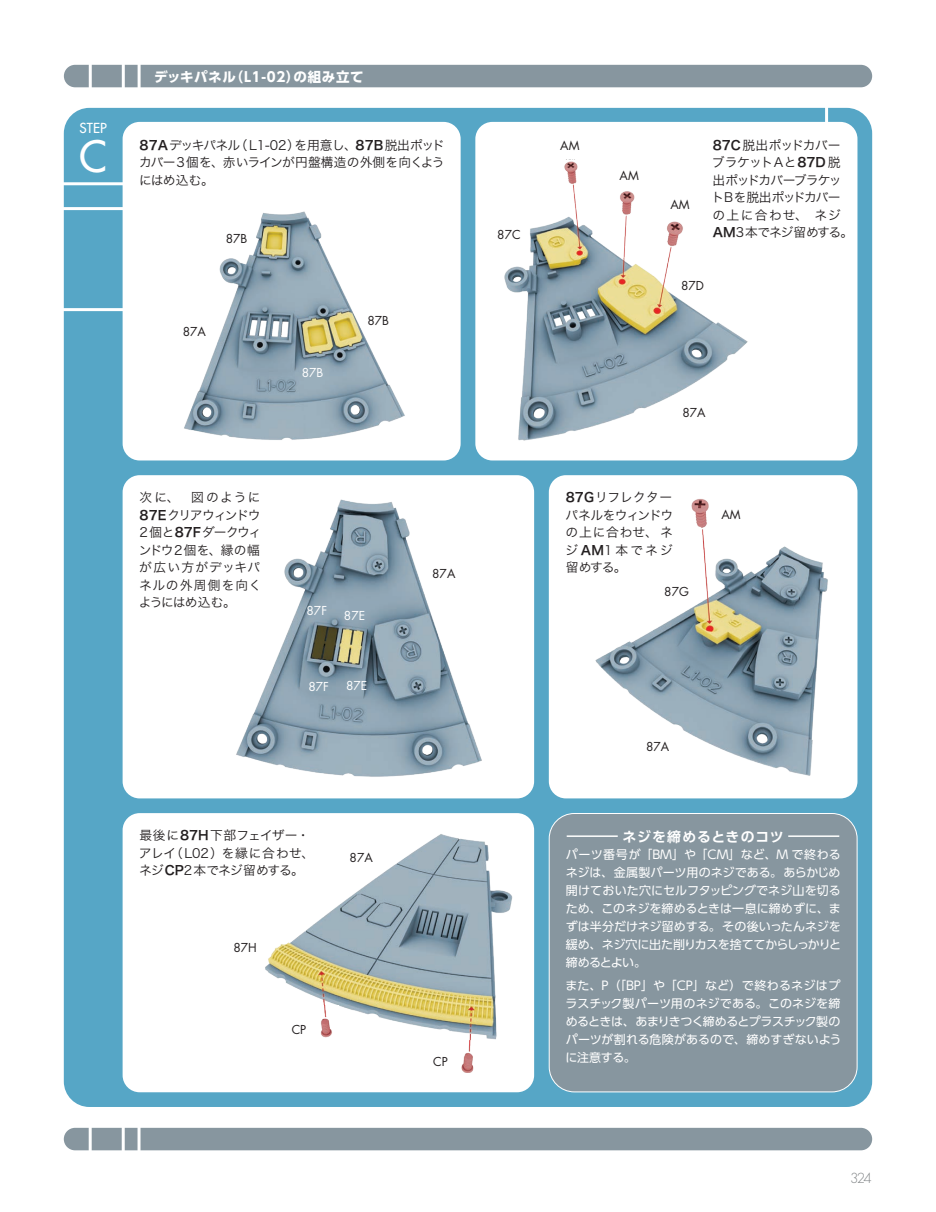
<style>
.page{position:relative;width:936px;height:1212px;background:#fff}
.page>*{position:absolute;margin:0;border:0;box-sizing:border-box;transform-origin:0 0}
.t1{font:500 42px "Futura Std";color:#fff}
.t2{font:700 13.8px "UD Shin Go Pro De";letter-spacing:.075em;color:#fff}
.t3{font:700 13.5px "UD Shin Go Pro";letter-spacing:.045em;color:#fff}
.t4{font:500 13.5px "Futura Std";color:#fff}
.t5{font:300 13.5px "Futura Std";color:#828688}
.t6{font:12.75px/17.5px "Hira Kaku Pro W3";letter-spacing:-.005em;color:#231f20;text-align:justify}
.t7{font:12.75px/17.5px "Hira Kaku Pro W3";letter-spacing:.02em;color:#231f20}
.t8{font:12.75px/17.5px "Hira Kaku Pro W3";letter-spacing:-.035em;color:#231f20}
.t9{font:12px/18px "UD Shin Go Pro";letter-spacing:-.02em;color:#fff;text-align:justify}
.t10{font:12px "Futura Std";color:#231f20}
.t11{font:12px "Futura Std";color:#fff}
.s1{font-family:"Hira Kaku Pro W6"}
</style>
<div class="page">
<div style="left:64px;top:1128px;width:808px;height:22px;background:#87969f;border-radius:11px"></div>
<hr style="left:137px;top:1123px;width:3px;height:43px;background:#fff">
<hr style="left:122px;top:1121px;width:3px;height:45px;background:#fff">
<hr style="left:89px;top:1121px;width:3px;height:45px;background:#fff">
<div style="left:64px;top:108px;width:808px;height:999px;background:#56a6c6;border-radius:26px"></div>
<hr style="left:825px;top:93px;width:3px;height:40px;background:#fff">
<div style="left:475px;top:122px;width:382px;height:338px;background:#fff;border-radius:17px"></div>
<div style="left:123px;top:122px;width:337px;height:338px;background:#fff;border-radius:17px"></div>
<div style="left:549px;top:475px;width:308px;height:323px;background:#fff;border-radius:17px"></div>
<div style="left:123px;top:475px;width:411px;height:323px;background:#fff;border-radius:17px"></div>
<div style="left:123px;top:813px;width:411px;height:279px;background:#fff;border-radius:17px"></div>
<hr style="left:59px;top:182px;width:79px;height:3px;background:#fff">
<hr style="left:59px;top:207px;width:79px;height:3px;background:#fff">
<div style="left:64px;top:65px;width:808px;height:22px;background:#87969f;border-radius:11px"></div>
<hr style="left:138px;top:49px;width:3px;height:44px;background:#fff">
<hr style="left:122px;top:49px;width:3px;height:44px;background:#fff">
<hr style="left:89px;top:49px;width:3px;height:44px;background:#fff">
<hr style="left:59px;top:308px;width:79px;height:3px;background:#fff">
<div style="left:549px;top:813px;width:308px;height:279px;background:#87969f;border-radius:25px"></div>
<div style="left:549px;top:813px;width:308px;height:279px;border:1px solid #fff;border-radius:25px"></div>
<img style="left:184px;top:211px;width:221px;height:229px">
<img style="left:504px;top:161px;width:244px;height:280px">
<img style="left:236px;top:499px;width:246px;height:278px">
<img style="left:595px;top:499px;width:233px;height:277px">
<img style="left:265px;top:834px;width:248px;height:206px">
<img style="left:461px;top:1040px;width:13px;height:32px">
<img style="left:297px;top:1005px;width:41px;height:33px">
<div style="left:612px;top:174px;width:29px;height:16px;background:#fff"></div>
<div style="left:666px;top:204px;width:29px;height:16px;background:#fff"></div>
<hr style="left:566px;top:835px;width:51px;height:2px;background:#fff">
<hr style="left:788px;top:835px;width:51px;height:2px;background:#fff">
<p class="t3" style="left:154px;top:66px;width:211px">デッキパネル（L1-02）の組み立て</p>
<p class="t4" style="left:80px;top:120px;width:29px">STEP</p>
<h1 class="t1" style="left:79px;top:130px;width:29px">C</h1>
<p class="t6" style="left:139px;top:135px;width:307px"><span class="s1">87A</span>デッキパネル（L1-02）を用意し、<span class="s1">87B</span>脱出ポッドカバー3個を、赤いラインが円盤構造の外側を向くようにはめ込む。</p>
<p class="t8" style="left:711px;top:135px;width:143px"><span class="s1">87C</span>脱出ポッドカバーブラケットAと<span class="s1">87D</span>脱出ポッドカバーブラケットBを脱出ポッドカバーの上に合わせ、ネジ<br><span class="s1">AM</span>3本でネジ留めする。</p>
<p class="t10" style="left:560px;top:138px;width:21px">AM</p>
<p class="t10" style="left:619px;top:167px;width:21px">AM</p>
<p class="t10" style="left:670px;top:197px;width:21px">AM</p>
<p class="t10" style="left:497px;top:227px;width:25px">87C</p>
<p class="t10" style="left:226px;top:231px;width:23px">87B</p>
<p class="t10" style="left:183px;top:324px;width:25px">87A</p>
<p class="t11" style="left:302px;top:365px;width:23px">87B</p>
<p class="t10" style="left:367px;top:313px;width:23px">87B</p>
<p class="t7" style="left:139px;top:487px;width:124px">次に、 図のように<br><span class="s1">87E</span>クリアウィンドウ<br>2個と<span class="s1">87F</span>ダークウィンドウ2個を、縁の幅が広い方がデッキパネルの外周側を向くようにはめ込む。</p>
<p class="t11" style="left:306px;top:603px;width:22px">87F</p>
<p class="t11" style="left:344px;top:608px;width:23px">87E</p>
<p class="t11" style="left:308px;top:679px;width:22px">87F</p>
<p class="t11" style="left:346px;top:678px;width:23px">87E</p>
<p class="t10" style="left:432px;top:566px;width:25px">87A</p>
<p class="t6" style="left:139px;top:826px;width:177px;text-align:left">最後に<span class="s1">87H</span>下部フェイザー・アレイ（L02）を縁に合わせ、ネジ<span class="s1">CP</span>2本でネジ留めする。</p>
<p class="t10" style="left:233px;top:940px;width:25px">87H</p>
<p class="t10" style="left:292px;top:1022px;width:16px">CP</p>
<p class="t10" style="left:349px;top:850px;width:25px">87A</p>
<p class="t10" style="left:433px;top:1054px;width:16px">CP</p>
<p class="t10" style="left:681px;top:277px;width:24px">87D</p>
<p class="t10" style="left:682px;top:405px;width:25px">87A</p>
<p class="t6" style="left:565px;top:488px;width:109px"><span class="s1">87G</span>リフレクターパネルをウィンドウの上に合わせ、ネジ<span class="s1">AM</span>1本でネジ留めする。</p>
<p class="t10" style="left:664px;top:584px;width:26px">87G</p>
<p class="t10" style="left:721px;top:506px;width:21px">AM</p>
<p class="t10" style="left:646px;top:739px;width:25px">87A</p>
<p class="t2" style="left:622px;top:825px;width:163px">ネジを締めるときのコツ</p>
<p class="t9" style="left:565px;top:845px;width:277px">パーツ番号が「BM」や「CM」など、M で終わるネジは、金属製パーツ用のネジである。あらかじめ開けておいた穴にセルフタッピングでネジ山を切るため、このネジを締めるときは一息に締めずに、まずは半分だけネジ留めする。その後いったんネジを緩め、ネジ穴に出た削りカスを捨ててからしっかりと締めるとよい。</p>
<p class="t9" style="left:565px;top:976px;width:277px">また、P（「BP」や「CP」など）で終わるネジはプラスチック製パーツ用のネジである。このネジを締めるときは、あまりきつく締めるとプラスチック製のパーツが割れる危険があるので、締めすぎないように注意する。</p>
<p class="t5" style="left:850px;top:1170px;width:23px">324</p>
</div>
